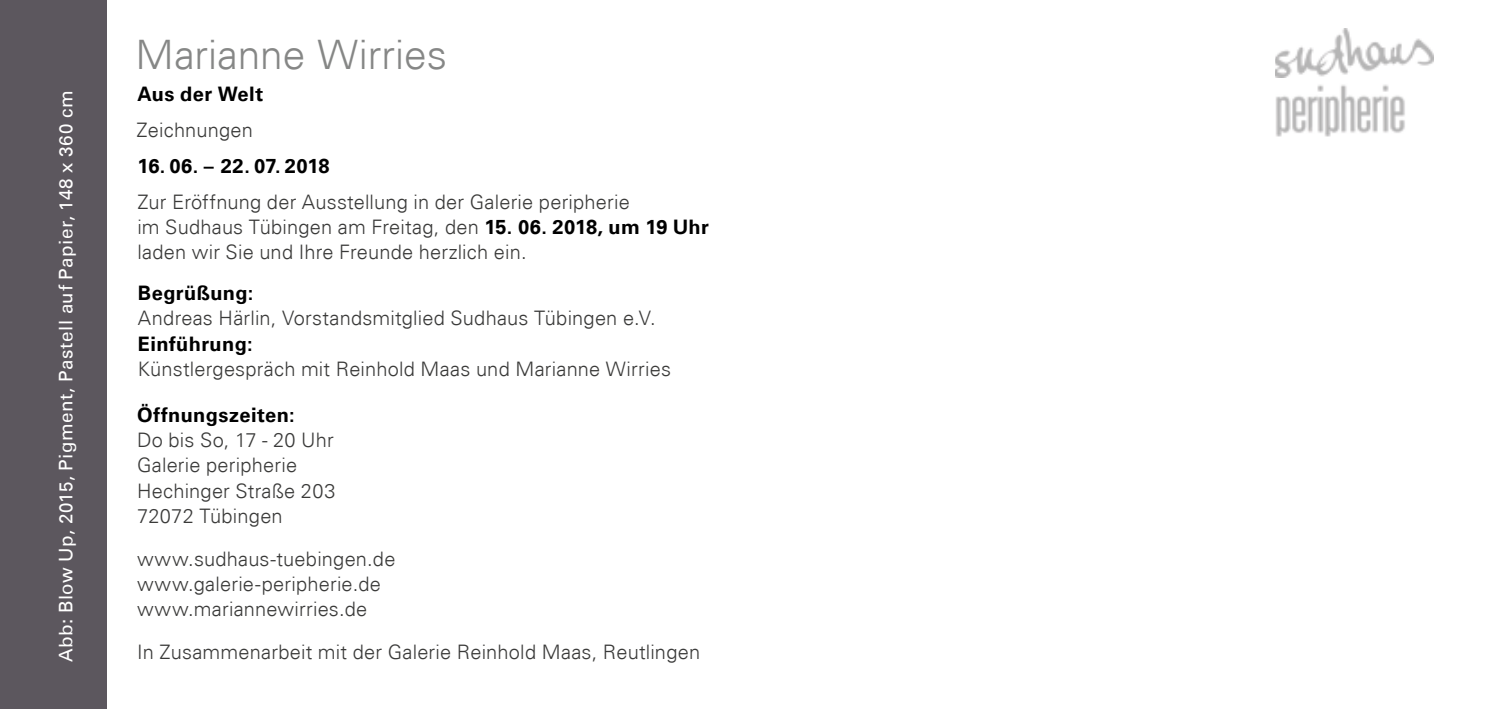
<style>
.page{position:relative;width:1503px;height:709px;background:#fff}
.page>*{position:absolute;margin:0;border:0;box-sizing:border-box;transform-origin:0 0}
.t1{font:300 40.5px "Univers Com 45";color:#868786}
.t2{font:300 20px/25.2px "Univers Com 45";letter-spacing:.01em;color:#3a3a39}
.t3{font:700 20px "Univers Com 65";letter-spacing:.02em;color:#000}
.t4{font:18.75px "Univers Com 55 Roman";letter-spacing:.03em;color:#fff}
.s1{font-family:"Univers Com 65";font-weight:700;color:#000}
</style>
<div class="page">
<img style="left:1275px;top:29px;width:158px;height:49px">
<img style="left:1275px;top:84px;width:130px;height:53px">
<div style="left:0;top:0;width:106px;height:709px;background:#5c575e"></div>
<p class="t4" style="left:55px;top:662px;width:573px;rotate:-90deg">Abb: Blow Up, 2015, Pigment, Pastell auf Papier, 148 x 360 cm</p>
<h1 class="t1" style="left:135px;top:30px;width:313px">Marianne Wirries</h1>
<p class="t3" style="left:137px;top:82px;width:127px">Aus der Welt</p>
<p class="t2" style="left:136px;top:117px;width:118px">Zeichnungen</p>
<p class="t3" style="left:137px;top:154px;width:194px">16. 06. – 22. 07. 2018</p>
<p class="t2" style="left:137px;top:189px;width:573px">Zur Eröffnung der Ausstellung in der Galerie peripherie<br>im Sudhaus Tübingen am Freitag, den <span class="s1">15. 06. 2018, um 19 Uhr </span>laden wir Sie und Ihre Freunde herzlich ein.</p>
<p class="t3" style="left:138px;top:281px;width:117px">Begrüßung:</p>
<p class="t2" style="left:138px;top:306px;width:519px">Andreas Härlin, Vorstandsmitglied Sudhaus Tübingen e.V.</p>
<p class="t3" style="left:138px;top:332px;width:116px">Einführung:</p>
<p class="t2" style="left:138px;top:356px;width:534px">Künstlergespräch mit Reinhold Maas und Marianne Wirries</p>
<p class="t3" style="left:137px;top:403px;width:159px">Öffnungszeiten:</p>
<p class="t2" style="left:137px;top:427px;width:200px">Do bis So, 17 - 20 Uhr<br>Galerie peripherie<br>Hechinger Straße 203<br>72072 Tübingen</p>
<p class="t2" style="left:137px;top:546px;width:260px">www.sudhaus-tuebingen.de www.galerie-peripherie.de www.mariannewirries.de</p>
<p class="t2" style="left:137px;top:639px;width:564px">In Zusammenarbeit mit der Galerie Reinhold Maas, Reutlingen</p>
</div>
